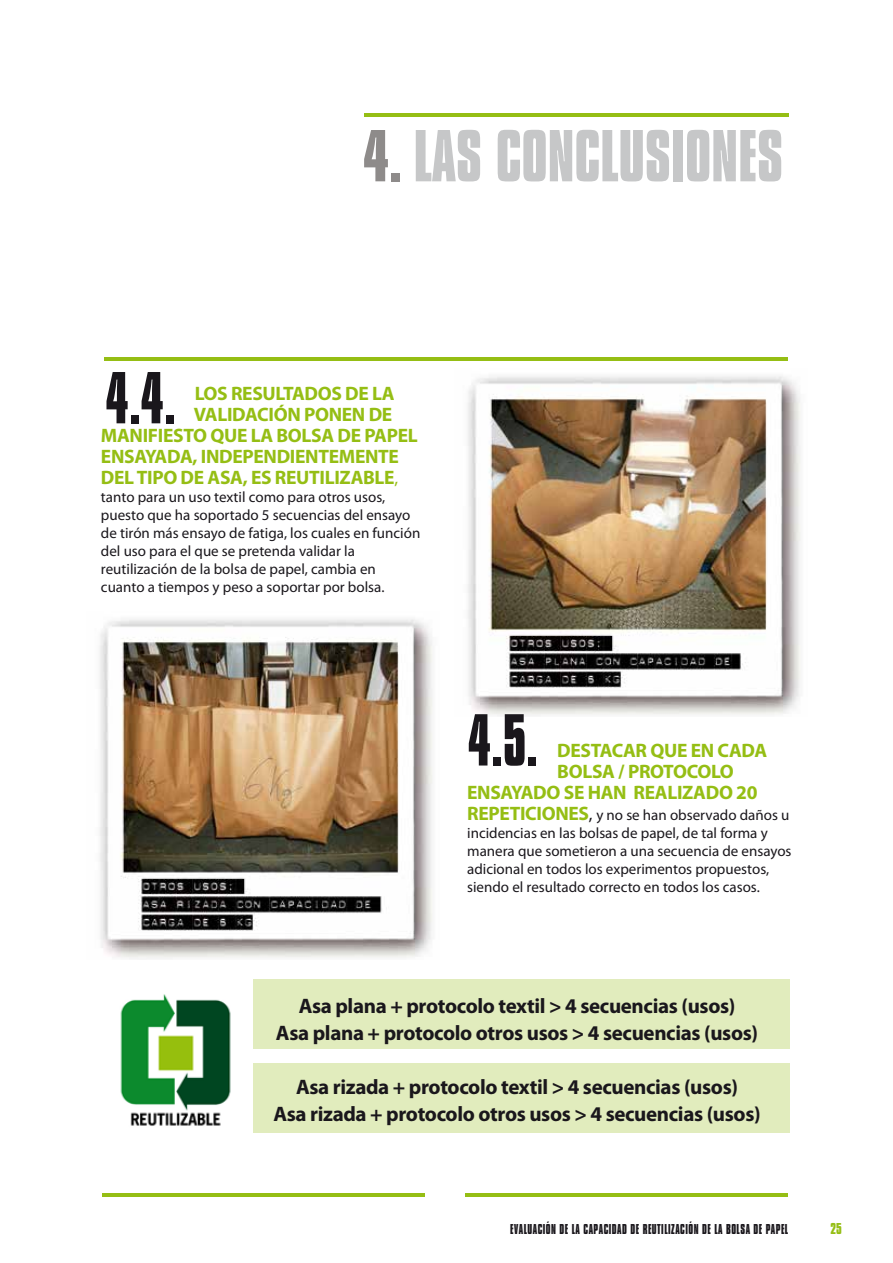
<style>
.page{position:relative;width:893px;height:1263px;background:#fff}
.page>*{position:absolute;margin:0;border:0;box-sizing:border-box;transform-origin:0 0}
.t1{font:77.1px "Compacta Bld";color:#c6c7c8;scale:.9 1}
.t2{font:77.1px "Compacta Bld";color:#1a171c;scale:.8 1}
.t3{font:700 21px/27px "Myriad Pro";letter-spacing:-.015em;color:#1a171c;text-align:center}
.t4{font:700 19.5px "Myriad Pro";letter-spacing:-.015em;color:#95be14}
.t5{font:16.5px "Compacta Bld";color:#95be14;scale:.9 1}
.t6{font:15px/18px "Myriad Pro";color:#1a171c}
.t7{font:15px "Compacta Bld";letter-spacing:.04em;color:#1a171c;scale:.84 1}
.s1{color:#8e8b8a}
.s2{font-weight:400;font-size:18px}
.s3{font-weight:700;font-size:19.5px;color:#95be14}
.s4{font-size:18px}
</style>
<div class="page">
<img style="left:100px;top:619px;width:333px;height:340px">
<div style="left:253px;top:1063px;width:536px;height:69px;background:#e1ecbd"></div>
<div style="left:253px;top:979px;width:536px;height:69px;background:#e1ecbd"></div>
<hr style="left:104px;top:357px;width:683px;height:4px;background:#95be14">
<img style="left:468px;top:376px;width:333px;height:340px">
<img style="left:120px;top:994px;width:111px;height:132px">
<hr style="left:365px;top:113px;width:424px;height:4px;background:#95be14">
<hr style="left:465px;top:1193px;width:322px;height:3px;background:#95be14">
<hr style="left:103px;top:1193px;width:322px;height:3px;background:#95be14">
<h1 class="t1" style="left:363px;top:104px;width:468px"><span class="s1">4.</span> LAS CONCLUSIONES</h1>
<h1 class="t2" style="left:105px;top:346px;width:89px">4.4.</h1>
<h3 class="t4" style="left:195px;top:381px;width:202px">LOS RESULTADOS DE LA</h3>
<h3 class="t4" style="left:194px;top:402px;width:200px">VALIDACIÓN PONEN DE</h3>
<h3 class="t4" style="left:101px;top:423px;width:318px">MANIFIESTO QUE LA BOLSA DE PAPEL</h3>
<h3 class="t4" style="left:101px;top:444px;width:299px">ENSAYADA, INDEPENDIENTEMENTE</h3>
<h3 class="t4" style="left:101px;top:465px;width:299px">DEL TIPO DE ASA, ES REUTILIZABLE<span class="s2">,</span></h3>
<p class="t6" style="left:101px;top:488px;width:321px">tanto para un uso textil como para otros usos, puesto que ha soportado 5 secuencias del ensayo de tirón más ensayo de fatiga, los cuales en función del uso para el que se pretenda validar la reutilización de la bolsa de papel, cambia en cuanto a tiempos y peso a soportar por bolsa.</p>
<h1 class="t2" style="left:468px;top:688px;width:89px">4.5.</h1>
<h3 class="t4" style="left:557px;top:737px;width:211px">DESTACAR QUE EN CADA</h3>
<h3 class="t4" style="left:557px;top:758px;width:178px">BOLSA / PROTOCOLO</h3>
<h3 class="t4" style="left:467px;top:779px;width:292px">ENSAYADO SE HAN REALIZADO 20</h3>
<p class="t6" style="left:467px;top:805px;width:326px"><span class="s3">REPETICIONES</span><span class="s4">,</span> y no se han observado daños u incidencias en las bolsas de papel, de tal forma y manera que sometieron a una secuencia de ensayos adicional en todos los experimentos propuestos, siendo el resultado correcto en todos los casos.</p>
<h2 class="t3" style="left:276px;top:991px;width:484px">Asa plana + protocolo textil &gt; 4 secuencias (usos)<br>Asa plana + protocolo otros usos &gt; 4 secuencias (usos)</h2>
<h2 class="t3" style="left:273px;top:1072px;width:489px">Asa rizada + protocolo textil &gt; 4 secuencias (usos)<br>Asa rizada + protocolo otros usos &gt; 4 secuencias (usos)</h2>
<p class="t7" style="left:510px;top:1218px;width:333px">EVALUACIÓN DE LA CAPACIDAD DE REUTILIZACIÓN DE LA BOLSA DE PAPEL</p>
<p class="t5" style="left:831px;top:1217px;width:14px">25</p>
</div>
